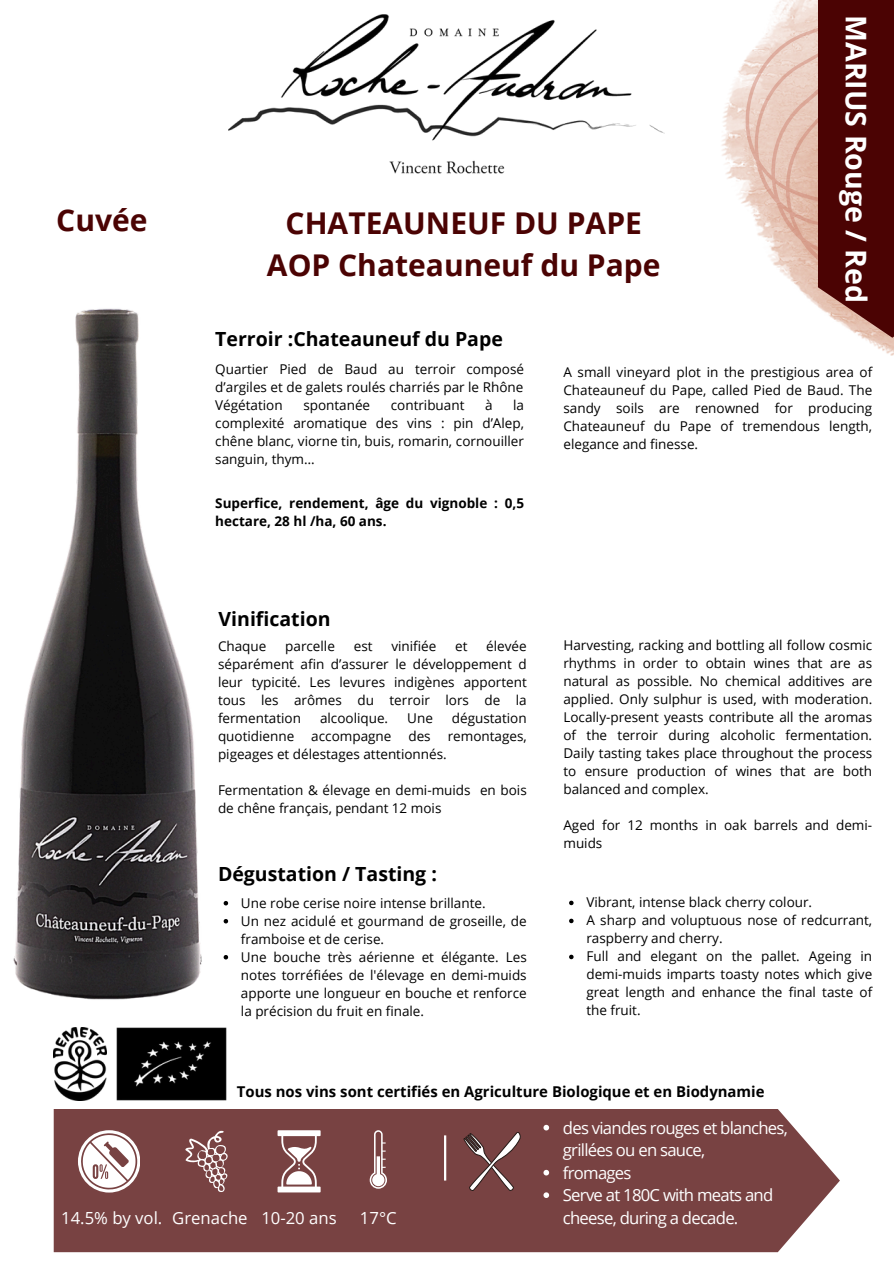
<style>
.page{position:relative;width:894px;height:1264px;background:#fff}
.page>*{position:absolute;margin:0;border:0;box-sizing:border-box;transform-origin:0 0}
.t1{font:700 30px/41.7px "Open Sans";color:#4b0303;text-align:center}
.t2{font:700 28.5px "Open Sans";color:#fff}
.t3{font:700 19.5px "Open Sans";color:#000}
.t4{font:16.65px/22.5px "Open Sans";letter-spacing:-.045em;color:#fff}
.t5{font:16.65px "Open Sans";color:#fff}
.t6{font:700 14.85px "Open Sans";color:#000}
.t7{font:13.5px/18px "Open Sans";color:#000;text-align:justify}
.t8{font:700 13.5px/18px "Open Sans";color:#000}
</style>
<div class="page">
<img style="left:259px;top:15px;width:398px;height:159px">
<svg style="left:657px;top:0;width:236px;height:353px"></svg>
<div style="left:817px;top:0;width:76px;height:338px;background:#4b0303"></div>
<div style="left:54px;top:1109px;width:785px;height:143px;background:#784242"></div>
<svg style="left:184px;top:1189px;width:44px;height:3px"></svg>
<svg style="left:78px;top:1189px;width:62px;height:3px"></svg>
<svg style="left:277px;top:1189px;width:43px;height:3px"></svg>
<svg style="left:463px;top:1132px;width:58px;height:58px;background:#855c5c"></svg>
<img style="left:13px;top:112px;width:476px;height:1077px">
<svg style="left:543px;top:1124px;width:6px;height:6px"></svg>
<svg style="left:543px;top:1169px;width:6px;height:6px"></svg>
<svg style="left:543px;top:1192px;width:6px;height:5px"></svg>
<svg style="left:569px;top:900px;width:4px;height:5px"></svg>
<svg style="left:569px;top:918px;width:4px;height:5px"></svg>
<svg style="left:569px;top:954px;width:4px;height:5px"></svg>
<p class="t1" style="left:56px;top:198px;width:93px">Cuvée</p>
<h4 class="t1" style="left:267px;top:202px;width:395px">CHATEAUNEUF DU PAPE<br>AOP Chateauneuf du Pape</h4>
<h2 class="t3" style="left:215px;top:325px;width:289px">Terroir :Chateauneuf du Pape</h2>
<p class="t2" style="left:876px;top:15px;width:289px;rotate:90deg">MARIUS Rouge / Red</p>
<h1 class="t7" style="left:215px;top:359px;width:310px">Quartier Pied de Baud au terroir composé d’argiles et de galets roulés charriés par le Rhône</h1>
<h2 class="t7" style="left:215px;top:395px;width:69px">Végétation</h2>
<h2 class="t7" style="left:303px;top:395px;width:68px">spontanée</h2>
<h2 class="t7" style="left:390px;top:395px;width:75px">contribuant</h2>
<h2 class="t7" style="left:485px;top:395px;width:9px">à</h2>
<h2 class="t7" style="left:215px;top:395px;width:310px;text-indent:298px">la complexité aromatique des vins : pin d’Alep, chêne blanc, viorne tin, buis, romarin, cornouiller sanguin, thym…</h2>
<p class="t8" style="left:215px;top:494px;width:310px">Superfice, rendement, âge du vignoble : 0,5 hectare, 28 hl /ha, 60 ans.</p>
<p class="t3" style="left:218px;top:605px;width:113px">Vinification</p>
<p class="t7" style="left:218px;top:637px;width:310px;text-indent:268px">élevée séparément afin d’assurer le développement d leur typicité. Les levures indigènes apportent tous les arômes du terroir lors de la fermentation</p>
<p class="t7" style="left:218px;top:637px;width:50px">Chaque</p>
<p class="t7" style="left:285px;top:637px;width:51px">parcelle</p>
<p class="t7" style="left:353px;top:637px;width:20px">est</p>
<p class="t7" style="left:391px;top:637px;width:46px">vinifiée</p>
<p class="t7" style="left:455px;top:637px;width:14px">et</p>
<p class="t7" style="left:320px;top:709px;width:70px">alcoolique.</p>
<p class="t7" style="left:407px;top:709px;width:27px">Une</p>
<p class="t7" style="left:452px;top:709px;width:76px">dégustation</p>
<p class="t7" style="left:218px;top:727px;width:78px">quotidienne</p>
<p class="t7" style="left:311px;top:727px;width:82px">accompagne</p>
<p class="t7" style="left:408px;top:727px;width:24px">des</p>
<p class="t7" style="left:447px;top:727px;width:81px">remontages,</p>
<p class="t7" style="left:218px;top:745px;width:230px">pigeages et délestages attentionnés.</p>
<p class="t7" style="left:218px;top:781px;width:310px">Fermentation &amp; élevage en demi-muids en bois de chêne français, pendant 12 mois</p>
<h2 class="t3" style="left:218px;top:859px;width:220px">Dégustation / Tasting :</h2>
<p class="t7" style="left:241px;top:893px;width:246px">Une robe cerise noire intense brillante.</p>
<h1 class="t7" style="left:241px;top:911px;width:287px">Un nez acidulé et gourmand de groseille, de framboise et de cerise.</h1>
<p class="t7" style="left:241px;top:947px;width:287px">Une bouche très aérienne et élégante. Les notes torréfiées de l'élevage en demi-muids apporte une longueur en bouche et renforce la précision du fruit en finale.</p>
<h1 class="t7" style="left:563px;top:362px;width:310px">A small vineyard plot in the prestigious area of Chateauneuf du Pape, called Pied de Baud. The sandy soils are renowned for producing Chateauneuf du Pape of tremendous length, elegance and finesse.</h1>
<p class="t7" style="left:563px;top:635px;width:310px">Harvesting, racking and bottling all follow cosmic rhythms in order to obtain wines that are as natural as possible. No chemical additives are applied. Only sulphur is used, with moderation.<br>Locally-present yeasts contribute all the aromas of the terroir during alcoholic fermentation.<br>Daily tasting takes place throughout the process to ensure production of wines that are both balanced and complex.</p>
<p class="t7" style="left:563px;top:815px;width:310px">Aged for 12 months in oak barrels and demi&shy;muids</p>
<p class="t7" style="left:586px;top:893px;width:227px">Vibrant, intense black cherry colour.</p>
<p class="t7" style="left:586px;top:911px;width:287px">A sharp and voluptuous nose of redcurrant, raspberry and cherry.</p>
<p class="t7" style="left:586px;top:947px;width:287px">Full and elegant on the pallet. Ageing in demi-muids imparts toasty notes which give great length and enhance the final taste of the fruit.</p>
<p class="t6" style="left:237px;top:1080px;width:529px">Tous nos vins sont certifiés en Agriculture Biologique et en Biodynamie</p>
<p class="t4" style="left:61px;top:1206px;width:103px">14.5% by vol.</p>
<p class="t5" style="left:172px;top:1205px;width:77px">Grenache</p>
<h6 class="t4" style="left:261px;top:1206px;width:77px">10-20 ans</h6>
<p class="t4" style="left:360px;top:1206px;width:38px">17°C</p>
<p class="t4" style="left:562px;top:1116px;width:226px">des viandes rouges et blanches, grillées ou en sauce,</p>
<p class="t4" style="left:562px;top:1161px;width:70px">fromages</p>
<p class="t4" style="left:562px;top:1183px;width:212px">Serve at 180C with meats and cheese, during a decade.</p>
</div>
